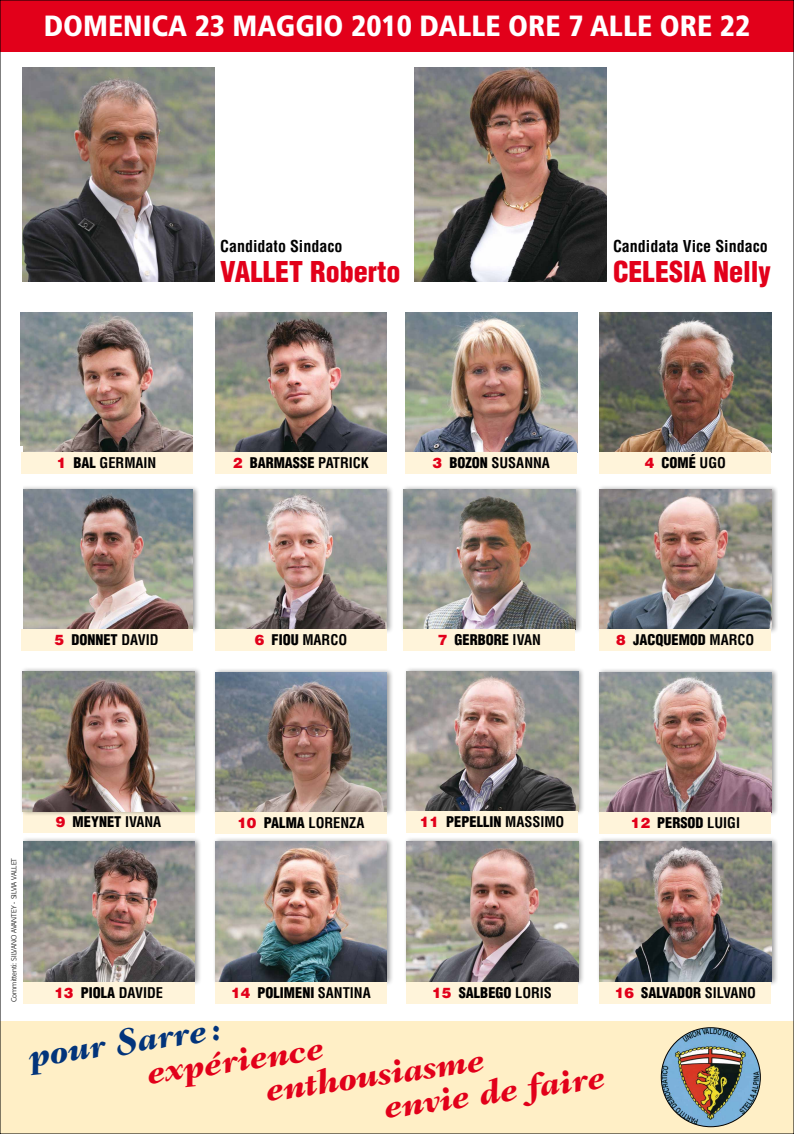
<style>
.page{position:relative;width:794px;height:1134px;background:#fff}
.page>*{position:absolute;margin:0;border:0;box-sizing:border-box;transform-origin:0 0}
.t1{font:33.16px "Fairfield LH Sw Heavy Italic Os F";color:#e2001a}
.t2{font:33.16px "Fairfield LH Sw Heavy Italic Os F";color:#02347b}
.t3{font:900 condensed 29.2px "Frutiger";color:#fff}
.t4{font:900 condensed 28px "Helvetica LT Std";color:#e2001a}
.t5{font:700 condensed 16px "Helvetica LT Std";color:#000}
.t6{font:900 condensed 14.4px "Helvetica LT Std";color:#000}
.t7{font:700 condensed 14.4px "Helvetica LT Std";color:#000}
.t8{font:300 7.2px "Formata";color:#000}
.s1{font-weight:900;font-stretch:normal;color:#e2001a}
.s2{font-weight:900}
.s3{font-stretch:normal;color:#e2001a}
.s4{font-weight:700}
</style>
<div class="page">
<img style="left:23px;top:68px;width:191px;height:214px">
<img style="left:414px;top:68px;width:192px;height:214px">
<img style="left:21px;top:312px;width:171px;height:140px">
<div style="left:403px;top:666px;width:182px;height:150px;background:#000;opacity:.4"></div>
<img style="left:406px;top:672px;width:172px;height:139px">
<div style="left:403px;top:836px;width:182px;height:150px;background:#000;opacity:.4"></div>
<img style="left:406px;top:842px;width:172px;height:139px">
<img style="left:215px;top:312px;width:172px;height:140px">
<div style="left:212px;top:484px;width:182px;height:150px;background:#000;opacity:.4"></div>
<img style="left:215px;top:489px;width:172px;height:140px">
<div style="left:212px;top:667px;width:182px;height:150px;background:#000;opacity:.4"></div>
<img style="left:215px;top:672px;width:172px;height:140px">
<div style="left:212px;top:836px;width:182px;height:150px;background:#000;opacity:.4"></div>
<img style="left:215px;top:842px;width:172px;height:139px">
<img style="left:405px;top:312px;width:172px;height:140px">
<div style="left:400px;top:484px;width:182px;height:150px;background:#000;opacity:.4"></div>
<img style="left:403px;top:489px;width:172px;height:140px">
<div style="left:596px;top:484px;width:182px;height:150px;background:#000;opacity:.4"></div>
<img style="left:599px;top:489px;width:172px;height:140px">
<div style="left:20px;top:836px;width:181px;height:150px;background:#000;opacity:.4"></div>
<img style="left:23px;top:842px;width:171px;height:139px">
<img style="left:599px;top:312px;width:172px;height:140px">
<div style="left:18px;top:484px;width:181px;height:150px;background:#000;opacity:.4"></div>
<img style="left:23px;top:489px;width:169px;height:140px">
<div style="left:596px;top:667px;width:182px;height:150px;background:#000;opacity:.4"></div>
<img style="left:599px;top:672px;width:172px;height:140px">
<div style="left:596px;top:836px;width:182px;height:150px;background:#000;opacity:.4"></div>
<img style="left:599px;top:842px;width:172px;height:139px">
<div style="left:9px;top:446px;width:14px;height:558px;background:#fff"></div>
<div style="left:21px;top:452px;width:171px;height:22px;background:#fff4da"></div>
<div style="left:215px;top:452px;width:172px;height:22px;background:#fff4da"></div>
<div style="left:405px;top:452px;width:172px;height:22px;background:#fff4da"></div>
<div style="left:599px;top:452px;width:172px;height:22px;background:#fff4da"></div>
<div style="left:21px;top:629px;width:171px;height:22px;background:#fff4da"></div>
<div style="left:215px;top:629px;width:172px;height:22px;background:#fff4da"></div>
<div style="left:403px;top:629px;width:172px;height:22px;background:#fff4da"></div>
<div style="left:599px;top:629px;width:172px;height:22px;background:#fff4da"></div>
<div style="left:23px;top:811px;width:171px;height:22px;background:#fff4da"></div>
<div style="left:215px;top:812px;width:172px;height:22px;background:#fff4da"></div>
<div style="left:406px;top:811px;width:172px;height:22px;background:#fff4da"></div>
<div style="left:599px;top:812px;width:172px;height:22px;background:#fff4da"></div>
<div style="left:23px;top:982px;width:172px;height:22px;background:#fff4da"></div>
<div style="left:215px;top:982px;width:172px;height:22px;background:#fff4da"></div>
<div style="left:406px;top:982px;width:172px;height:22px;background:#fff4da"></div>
<div style="left:599px;top:982px;width:172px;height:22px;background:#fff4da"></div>
<div style="left:20px;top:666px;width:181px;height:150px;background:#000;opacity:.4"></div>
<img style="left:23px;top:672px;width:171px;height:139px">
<div style="left:0;top:0;width:794px;height:51px;background:#e2001a"></div>
<div style="left:0;top:1022px;width:794px;height:112px;background:#ffefc6"></div>
<img style="left:661px;top:1028px;width:99px;height:99px;border-radius:50px">
<h2 class="t3" style="left:44px;top:9px;width:708px">DOMENICA 23 MAGGIO 2010 DALLE ORE 7 ALLE ORE 22</h2>
<p class="t5" style="left:220px;top:236px;width:124px">CANDIDATO SINDACO</p>
<h3 class="t4" style="left:220px;top:254px;width:182px">VALLET ROBERTO</h3>
<p class="t5" style="left:613px;top:236px;width:156px">CANDIDATA VICE SINDACO</p>
<h3 class="t4" style="left:613px;top:254px;width:159px">CELESIA NELLY</h3>
<p class="t7" style="left:57px;top:453px;width:101px"><span class="s1">1</span> <span class="s2">BAL</span> GERMAIN</p>
<p class="t6" style="left:233px;top:453px;width:137px"><span class="s3">2</span> BARMASSE <span class="s4">PATRI CK</span></p>
<p class="t7" style="left:432px;top:453px;width:119px"><span class="s1">3</span> <span class="s2">BOZON</span> SUSANNA</p>
<p class="t6" style="left:645px;top:453px;width:83px"><span class="s3">4</span> COMÉ <span class="s4">UGO</span></p>
<p class="t6" style="left:55px;top:630px;width:105px"><span class="s3">5</span> DONNET <span class="s4">DAVID</span></p>
<p class="t6" style="left:255px;top:630px;width:58px"><span class="s3">6</span> FIOU <span class="s4">MAR</span></p>
<p class="t7" style="left:330px;top:631px;width:18px">CO</p>
<p class="t6" style="left:438px;top:630px;width:105px"><span class="s3">7</span> GERBORE <span class="s4">IVAN</span></p>
<p class="t6" style="left:616px;top:630px;width:57px"><span class="s3">8</span> JACQUEM</p>
<p class="t7" style="left:690px;top:630px;width:57px"><span class="s2">OD</span> MARCO</p>
<p class="t6" style="left:56px;top:813px;width:90px"><span class="s3">9</span> MEYNET <span class="s4">IVANA</span></p>
<p class="t6" style="left:237px;top:813px;width:44px"><span class="s3">10</span> PALMA</p>
<p class="t7" style="left:308px;top:814px;width:58px">LORENZA</p>
<p class="t6" style="left:420px;top:813px;width:57px"><span class="s3">11</span> PEPELLIN</p>
<p class="t7" style="left:505px;top:813px;width:59px">MASSIMO</p>
<p class="t6" style="left:631px;top:813px;width:111px"><span class="s3">12</span> PERSOD <span class="s4">LUIGI</span></p>
<p class="t8" style="left:10px;top:1002px;width:145px;rotate:-90deg">Committenti: SILVANO AVANTEY - SILVIA VALLET</p>
<p class="t7" style="left:54px;top:983px;width:110px"><span class="s1">13</span> <span class="s2">PIOLA</span> DAVIDE</p>
<p class="t6" style="left:231px;top:983px;width:51px"><span class="s3">14</span> POLIMENI</p>
<p class="t7" style="left:318px;top:983px;width:54px">SANTINA</p>
<p class="t6" style="left:432px;top:983px;width:120px"><span class="s3">15</span> SALBEGO <span class="s4">LORIS</span></p>
<p class="t6" style="left:615px;top:983px;width:35px"><span class="s3">16</span> SALVAD</p>
<p class="t7" style="left:685px;top:983px;width:71px"><span class="s2">OR</span> SILVANO</p>
<h1 class="t2" style="left:26px;top:1034px;width:195px;rotate:-8deg">pour Sarre:</h1>
<h1 class="t1" style="left:145px;top:1052px;width:179px;rotate:-8deg">expérience</h1>
<h1 class="t1" style="left:263px;top:1069px;width:222px;rotate:-8deg">enthousiasme</h1>
<h1 class="t1" style="left:382px;top:1086px;width:224px;rotate:-8deg">envie de faire</h1>
</div>
